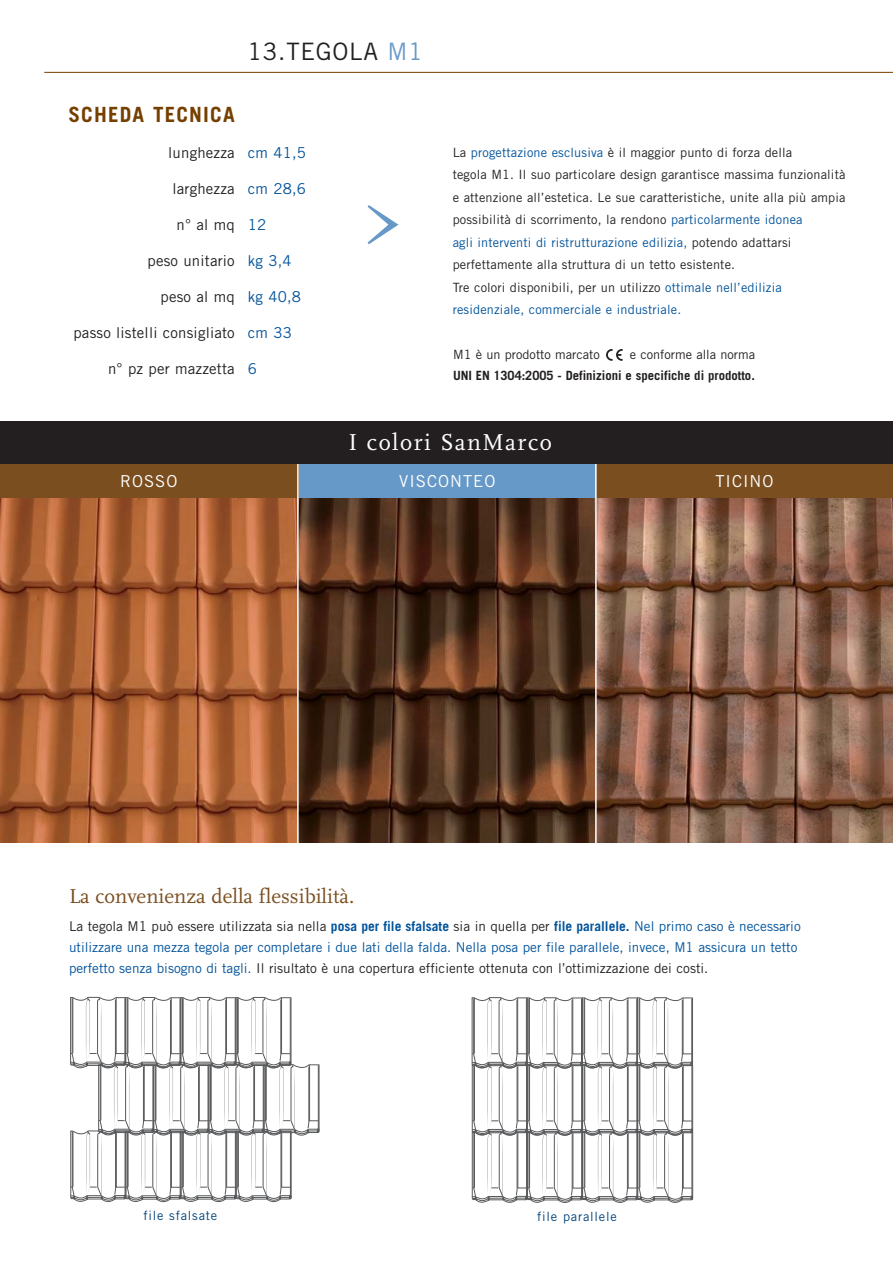
<style>
.page{position:relative;width:893px;height:1263px;background:#fff}
.page>*{position:absolute;margin:0;border:0;box-sizing:border-box;transform-origin:0 0}
.t1{font:90px "Mrs Eaves Roman";color:#6799c8}
.t2{font:24px "Scala";letter-spacing:.06em;color:#fff}
.t3{font:24px "Trade Gothic";letter-spacing:.03em;color:#231f20}
.t4{font:21px "Scala";color:#7b4e1f}
.t5{font:700 21px "Trade Gothic";letter-spacing:.055em;color:#753f00}
.t6{font:16.5px "Trade Gothic";letter-spacing:.06em;color:#fff}
.t7{font:15px "Trade Gothic";letter-spacing:.01em;color:#231f20}
.t8{font:15px "Trade Gothic";letter-spacing:.01em;color:#00539b}
.t9{font:13.5px/21px "Trade Gothic";color:#00539b}
.t10{font:12.75px/22.5px "Trade Gothic";letter-spacing:.01em;color:#231f20}
.t11{font:700 12.75px "Trade Gothic";color:#231f20}
.t12{font:12.75px "Trade Gothic";letter-spacing:.06em;color:#00447c}
.s1{color:#6799c8}
.s2{color:#00539b}
.s3{color:#231f20}
.s4{font-weight:700}
</style>
<div class="page">
<hr style="left:44px;top:72px;width:849px;height:1px;background:#753f00">
<img style="left:0;top:498px;width:297px;height:345px">
<svg style="left:299px;top:498px;width:296px;height:345px;background:#4e2f1d"></svg>
<svg style="left:597px;top:498px;width:296px;height:345px;background:#88614d"></svg>
<div style="left:0;top:464px;width:299px;height:34px;background:#7b4e1f"></div>
<div style="left:299px;top:464px;width:297px;height:34px;background:#6799c8"></div>
<div style="left:596px;top:464px;width:297px;height:34px;background:#7b4e1f"></div>
<svg style="left:606px;top:349px;width:17px;height:12px"></svg>
<hr style="left:297px;top:460px;width:2px;height:399px;background:#fff">
<hr style="left:595px;top:459px;width:2px;height:400px;background:#fff">
<div style="left:0;top:421px;width:893px;height:43px;background:#231f20"></div>
<svg style="left:472px;top:997px;width:221px;height:206px"></svg>
<svg style="left:70px;top:997px;width:249px;height:206px"></svg>
<h2 class="t3" style="left:247px;top:43px;width:177px">13.TEGOLA <span class="s1">M1</span></h2>
<h3 class="t5" style="left:68px;top:107px;width:168px">SCHEDA TECNICA</h3>
<p class="t7" style="left:168px;top:147px;width:68px">lunghezza</p>
<p class="t7" style="left:172px;top:183px;width:64px">larghezza</p>
<p class="t7" style="left:177px;top:219px;width:60px">n° al mq</p>
<p class="t7" style="left:147px;top:255px;width:89px">peso unitario</p>
<p class="t7" style="left:161px;top:291px;width:76px">peso al mq</p>
<p class="t7" style="left:73px;top:327px;width:163px">passo listelli consigliato</p>
<p class="t7" style="left:108px;top:363px;width:128px">n° pz per mazzetta</p>
<p class="t8" style="left:248px;top:147px;width:60px">cm 41,5</p>
<p class="t8" style="left:248px;top:183px;width:60px">cm 28,6</p>
<p class="t8" style="left:248px;top:219px;width:20px">12</p>
<p class="t8" style="left:248px;top:255px;width:45px">kg 3,4</p>
<p class="t8" style="left:248px;top:291px;width:55px">kg 40,8</p>
<p class="t8" style="left:248px;top:327px;width:46px">cm 33</p>
<p class="t8" style="left:248px;top:363px;width:11px">6</p>
<h1 class="t1" style="left:361px;top:165px;width:46px">&gt;</h1>
<p class="t10" style="left:453px;top:142px;width:394px">La <span class="s2">progettazione esclusiva</span> è il maggior punto di forza della<br>tegola M1. Il suo particolare design garantisce massima funzionalità e attenzione all’estetica. Le sue caratteristiche, unite alla più ampia possibilità di scorrimento, la rendono <span class="s2">particolarmente idonea<br>agli interventi di ristrutturazione edilizia,</span> potendo adattarsi perfettamente alla struttura di un tetto esistente.<br>Tre colori disponibili, per un utilizzo <span class="s2">ottimale nell’edilizia residenziale, commerciale e industriale.</span></p>
<p class="t10" style="left:453px;top:345px;width:148px">M1 è un prodotto marcato</p>
<p class="t10" style="left:630px;top:345px;width:127px">e conforme alla norma</p>
<p class="t11" style="left:453px;top:371px;width:303px">UNI EN 1304:2005 - Definizioni e specifiche di prodotto.</p>
<h2 class="t2" style="left:348px;top:430px;width:205px">I colori SanMarco</h2>
<p class="t6" style="left:120px;top:475px;width:59px">ROSSO</p>
<p class="t6" style="left:399px;top:475px;width:98px">VISCONTEO</p>
<p class="t6" style="left:715px;top:475px;width:60px">TICINO</p>
<h3 class="t4" style="left:69px;top:885px;width:287px">La convenienza della flessibilità.</h3>
<p class="t9" style="left:69px;top:917px;width:733px"><span class="s3">La tegola M1 può essere utilizzata sia nella</span> <span class="s4">posa per file sfalsate</span> <span class="s3">sia in quella per</span> <span class="s4">file parallele.</span> Nel primo caso è necessario utilizzare una mezza tegola per completare i due lati della falda. Nella posa per file parallele, invece, M1 assicura un tetto perfetto senza bisogno di tagli. <span class="s3">Il risultato è una copertura efficiente ottenuta con l’ottimizzazione dei costi.</span></p>
<p class="t12" style="left:143px;top:1211px;width:75px">file sfalsate</p>
<p class="t12" style="left:537px;top:1212px;width:81px">file parallele</p>
</div>
